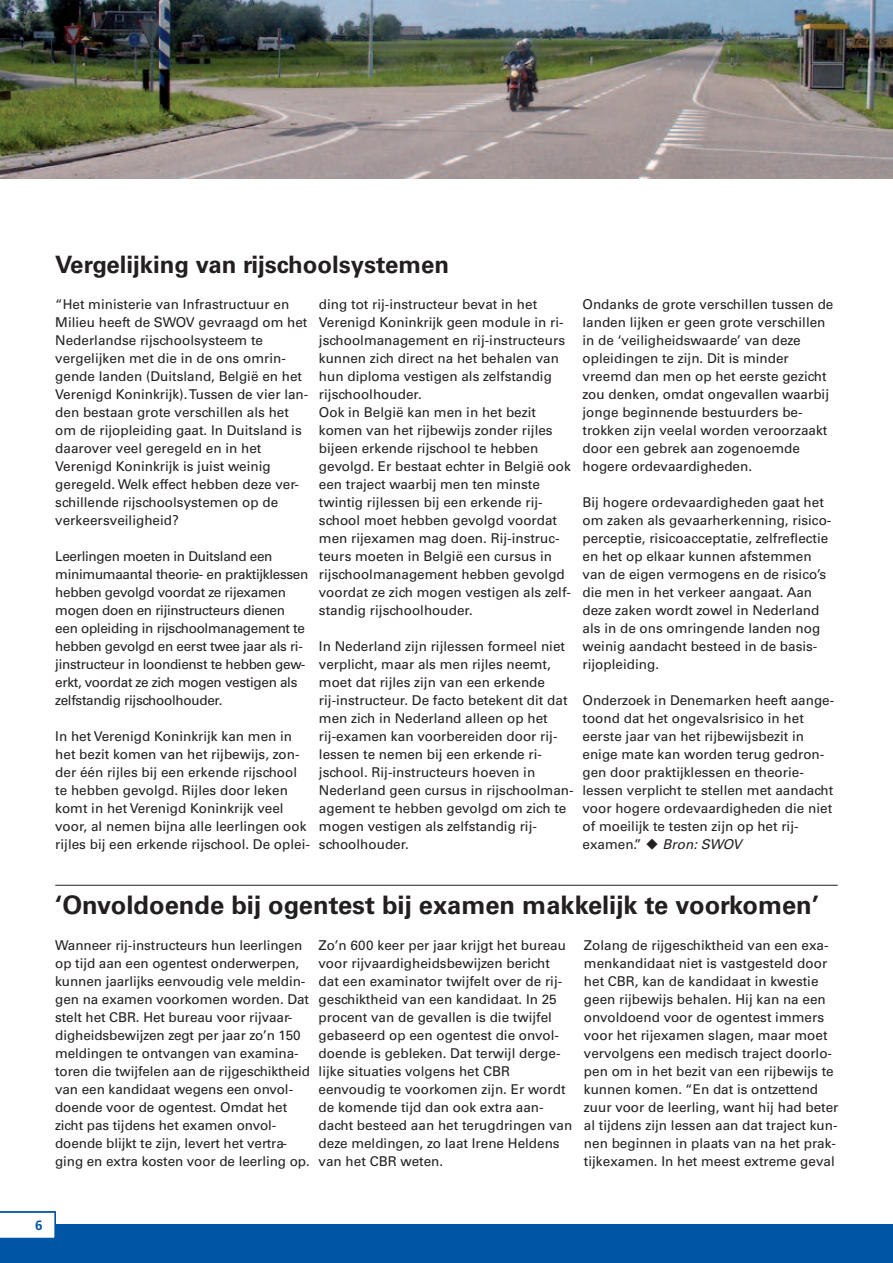
<style>
.page{position:relative;width:893px;height:1263px;background:#fff}
.page>*{position:absolute;margin:0;border:0;box-sizing:border-box;transform-origin:0 0}
.t1{font:700 25.5px "Univers LT Std";color:#231f20}
.t2{font:700 24px "Univers LT Std";color:#231f20}
.t3{font:13.5px/18px "Univers LT Std";color:#231f20}
.t4{font:13.5px/18px "Univers LT Std";letter-spacing:-.02em;color:#231f20}
.t5{font:700 13.5px "Frutiger LT Std";color:#0155a5}
.s1{font-style:italic}
</style>
<div class="page">
<div style="left:0;top:1225px;width:893px;height:38px;background:#0155a5"></div>
<svg style="left:0;top:1212px;width:55px;height:26px"></svg>
<img style="left:0;top:0;width:893px;height:179px">
<hr style="left:55px;top:885px;width:783px;height:1px;background:#231f20">
<h2 class="t2" style="left:55px;top:255px;width:395px">Vergelijking van rijschoolsystemen</h2>
<p class="t3" style="left:55px;top:297px;width:255px">“Het ministerie van Infrastructuur en Milieu heeft de SWOV gevraagd om het Nederlandse rijschoolsysteem te vergelijken met die in de ons omrin&shy;gende landen (Duitsland, België en het Verenigd Koninkrijk).Tussen de vier lan&shy;den bestaan grote verschillen als het om de rijopleiding gaat. In Duitsland is daarover veel geregeld en in het Verenigd Koninkrijk is juist weinig geregeld. Welk effect hebben deze ver&shy;schillende rijschoolsystemen op de verkeersveiligheid?</p>
<p class="t4" style="left:55px;top:549px;width:255px">Leerlingen moeten in Duitsland een minimumaantal theorie- en praktijklessen hebben gevolgd voordat ze rijexamen mogen doen en rijinstructeurs dienen een opleiding in rijschoolmanagement te hebben gevolgd en eerst twee jaar als ri&shy;jinstructeur in loondienst te hebben gew&shy;erkt, voordat ze zich mogen vestigen als zelfstandig rijschoolhouder.</p>
<p class="t3" style="left:55px;top:729px;width:256px">In het Verenigd Koninkrijk kan men in het bezit komen van het rijbewijs, zon&shy;der één rijles bij een erkende rijschool te hebben gevolgd. Rijles door leken komt in het Verenigd Koninkrijk veel voor, al nemen bijna alle leerlingen ook rijles bij een erkende rijschool. De oplei-</p>
<p class="t3" style="left:319px;top:297px;width:254px">ding tot rij-instructeur bevat in het Verenigd Koninkrijk geen module in ri&shy;jschoolmanagement en rij-instructeurs kunnen zich direct na het behalen van hun diploma vestigen als zelfstandig rijschoolhouder.<br>Ook in België kan men in het bezit komen van het rijbewijs zonder rijles bijeen erkende rijschool te hebben gevolgd. Er bestaat echter in België ook een traject waarbij men ten minste twintig rijlessen bij een erkende rij&shy;school moet hebben gevolgd voordat men rijexamen mag doen. Rij-instruc&shy;teurs moeten in België een cursus in rijschoolmanagement hebben gevolgd voordat ze zich mogen vestigen als zelf&shy;standig rijschoolhouder.</p>
<p class="t3" style="left:319px;top:639px;width:256px">In Nederland zijn rijlessen formeel niet verplicht, maar als men rijles neemt, moet dat rijles zijn van een erkende rij-instructeur. De facto betekent dit dat men zich in Nederland alleen op het rij-examen kan voorbereiden door rij&shy;lessen te nemen bij een erkende ri&shy;jschool. Rij-instructeurs hoeven in Nederland geen cursus in rijschoolman&shy;agement te hebben gevolgd om zich te mogen vestigen als zelfstandig rij&shy;schoolhouder.</p>
<p class="t3" style="left:583px;top:297px;width:252px">Ondanks de grote verschillen tussen de landen lijken er geen grote verschillen in de ‘veiligheidswaarde’ van deze opleidingen te zijn. Dit is minder vreemd dan men op het eerste gezicht zou denken, omdat ongevallen waarbij jonge beginnende bestuurders be&shy;trokken zijn veelal worden veroorzaakt door een gebrek aan zogenoemde hogere ordevaardigheden.</p>
<p class="t3" style="left:583px;top:495px;width:250px">Bij hogere ordevaardigheden gaat het om zaken als gevaarherkenning, risico&shy;perceptie, risicoacceptatie, zelfreflectie en het op elkaar kunnen afstemmen van de eigen vermogens en de risico’s die men in het verkeer aangaat. Aan deze zaken wordt zowel in Nederland als in de ons omringende landen nog weinig aandacht besteed in de basis&shy;rijopleiding.</p>
<p class="t3" style="left:583px;top:693px;width:253px">Onderzoek in Denemarken heeft aange&shy;toond dat het ongevalsrisico in het eerste jaar van het rijbewijsbezit in enige mate kan worden terug gedron&shy;gen door praktijklessen en theorie&shy;lessen verplicht te stellen met aandacht voor hogere ordevaardigheden die niet of moeilijk te testen zijn op het rij&shy;examen.” ◆ <span class="s1">Bron: SWOV</span></p>
<h1 class="t1" style="left:55px;top:895px;width:765px">‘Onvoldoende bij ogentest bij examen makkelijk te voorkomen’</h1>
<p class="t3" style="left:55px;top:938px;width:257px">Wanneer rij-instructeurs hun leerlingen op tijd aan een ogentest onderwerpen, kunnen jaarlijks eenvoudig vele meldin&shy;gen na examen voorkomen worden. Dat stelt het CBR. Het bureau voor rijvaar&shy;digheidsbewijzen zegt per jaar zo’n 150 meldingen te ontvangen van examina&shy;toren die twijfelen aan de rijgeschiktheid van een kandidaat wegens een onvol&shy;doende voor de ogentest. Omdat het zicht pas tijdens het examen onvol&shy;doende blijkt te zijn, levert het vertra&shy;ging en extra kosten voor de leerling op.</p>
<p class="t3" style="left:319px;top:938px;width:255px">Zo’n 600 keer per jaar krijgt het bureau voor rijvaardigheidsbewijzen bericht dat een examinator twijfelt over de rij&shy;geschiktheid van een kandidaat. In 25 procent van de gevallen is die twijfel gebaseerd op een ogentest die onvol&shy;doende is gebleken. Dat terwijl derge&shy;lijke situaties volgens het CBR eenvoudig te voorkomen zijn. Er wordt de komende tijd dan ook extra aan&shy;dacht besteed aan het terugdringen van deze meldingen, zo laat Irene Heldens van het CBR weten.</p>
<p class="t3" style="left:584px;top:938px;width:256px">Zolang de rijgeschiktheid van een exa&shy;menkandidaat niet is vastgesteld door het CBR, kan de kandidaat in kwestie geen rijbewijs behalen. Hij kan na een onvoldoend voor de ogentest immers voor het rijexamen slagen, maar moet vervolgens een medisch traject doorlo&shy;pen om in het bezit van een rijbewijs te kunnen komen. “En dat is ontzettend zuur voor de leerling, want hij had beter al tijdens zijn lessen aan dat traject kun&shy;nen beginnen in plaats van na het prak&shy;tijkexamen. In het meest extreme geval</p>
<p class="t5" style="left:35px;top:1219px;width:9px">6</p>
</div>
